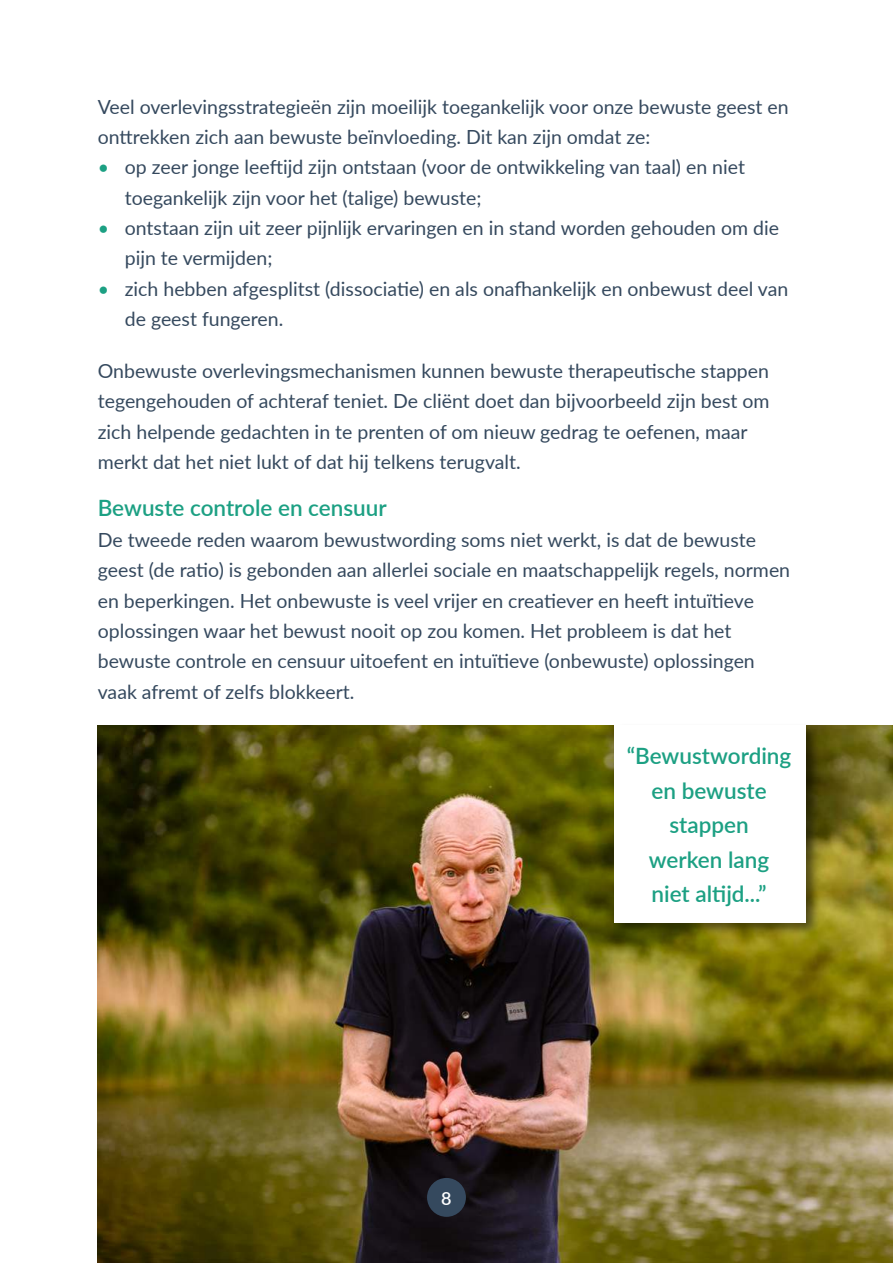
<style>
.page{position:relative;width:893px;height:1263px;background:#fff}
.page>*{position:absolute;margin:0;border:0;box-sizing:border-box;transform-origin:0 0}
.t1{font:600 22.5px/34.5px "Lato";color:#1ca083;text-align:center}
.t2{font:19.5px/30.5px "Lato";color:#35495e}
.t3{font:600 18px "Lato";color:#fff}
.s1{color:#1ca083}
</style>
<div class="page">
<img style="left:98px;top:725px;width:795px;height:538px">
<div style="left:612px;top:722px;width:209px;height:215px;background:#000;opacity:.5"></div>
<div style="left:614px;top:725px;width:192px;height:198px;background:#fff"></div>
<div style="left:427px;top:1178px;width:39px;height:39px;background:#35495e;border-radius:50%"></div>
<p class="t2" style="left:98px;top:90px;width:692px">Veel overlevingsstrategieën zijn moeilijk toegankelijk voor onze bewuste geest en onttrekken zich aan bewuste beïnvloeding. Dit kan zijn omdat ze:</p>
<p class="t2" style="left:125px;top:151px;width:622px;text-indent:-27px"><span class="s1">•</span> op zeer jonge leeftijd zijn ontstaan (voor de ontwikkeling van taal) en niet toegankelijk zijn voor het (talige) bewuste;</p>
<p class="t2" style="left:125px;top:212px;width:656px;text-indent:-27px"><span class="s1">•</span> ontstaan zijn uit zeer pijnlijk ervaringen en in stand worden gehouden om die pijn te vermijden;</p>
<p class="t2" style="left:125px;top:273px;width:665px;text-indent:-27px"><span class="s1">•</span> zich hebben afgesplitst (dissociatie) en als onafhankelijk en onbewust deel van de geest fungeren.</p>
<p class="t2" style="left:98px;top:355px;width:673px">Onbewuste overlevingsmechanismen kunnen bewuste therapeutische stappen tegengehouden of achteraf teniet. De cliënt doet dan bijvoorbeeld zijn best om zich helpende gedachten in te prenten of om nieuw gedrag te oefenen, maar merkt dat het niet lukt of dat hij telkens terugvalt.</p>
<p class="t1" style="left:98px;top:492px;width:290px">Bewuste controle en censuur</p>
<p class="t2" style="left:98px;top:524px;width:694px">De tweede reden waarom bewustwording soms niet werkt, is dat de bewuste geest (de ratio) is gebonden aan allerlei sociale en maatschappelijk regels, normen en beperkingen. Het onbewuste is veel vrijer en creatiever en heeft intuïtieve oplossingen waar het bewust nooit op zou komen. Het probleem is dat het bewuste controle en censuur uitoefent en intuïtieve (onbewuste) oplossingen vaak afremt of zelfs blokkeert.</p>
<p class="t3" style="left:441px;top:1191px;width:12px">8</p>
<p class="t1" style="left:627px;top:740px;width:166px">“Bewustwording en bewuste stappen<br>werken lang<br>niet altijd...”</p>
</div>
